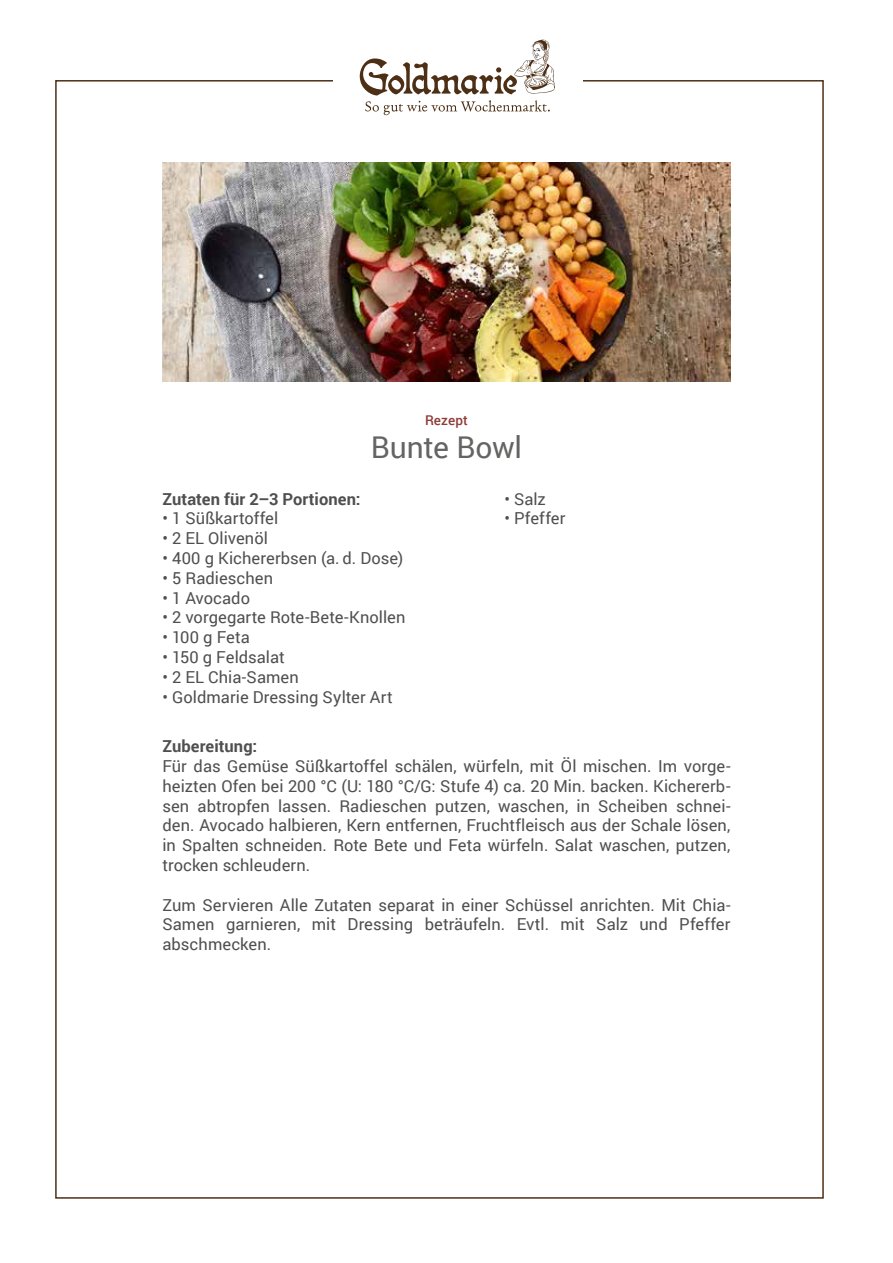
<style>
.page{position:relative;width:893px;height:1263px;background:#fff}
.page>*{position:absolute;margin:0;border:0;box-sizing:border-box;transform-origin:0 0}
.t1{font:30px "Roboto";letter-spacing:-.005em;color:#646463}
.t2{font:16.5px/19.8px "Roboto";letter-spacing:.005em;color:#504f4f;text-align:justify}
.t3{font:700 16.5px "Roboto";letter-spacing:.005em;color:#504f4f}
.t4{font:500 13.5px "Roboto";letter-spacing:.01em;color:#903b37}
</style>
<div class="page">
<img style="left:162px;top:163px;width:568px;height:218px">
<svg style="left:360px;top:40px;width:195px;height:75px"></svg>
<p class="t4" style="left:425px;top:411px;width:44px">Rezept</p>
<h1 class="t1" style="left:371px;top:427px;width:153px">Bunte Bowl</h1>
<p class="t3" style="left:162px;top:487px;width:200px">Zutaten für 2–3 Portionen:</p>
<p class="t2" style="left:162px;top:508px;width:117px">• 1 Süßkartoffel</p>
<p class="t2" style="left:162px;top:528px;width:107px">• 2 EL Olivenöl</p>
<p class="t2" style="left:162px;top:548px;width:242px">• 400 g Kichererbsen (a. d. Dose)</p>
<p class="t2" style="left:162px;top:567px;width:112px">• 5 Radieschen</p>
<p class="t2" style="left:162px;top:587px;width:89px">• 1 Avocado</p>
<p class="t2" style="left:162px;top:607px;width:245px">• 2 vorgegarte Rote-Bete-Knollen</p>
<p class="t2" style="left:162px;top:627px;width:89px">• 100 g Feta</p>
<p class="t2" style="left:162px;top:647px;width:124px">• 150 g Feldsalat</p>
<p class="t2" style="left:162px;top:666px;width:138px">• 2 EL Chia-Samen</p>
<p class="t2" style="left:162px;top:686px;width:232px">• Goldmarie Dressing Sylter Art</p>
<p class="t3" style="left:162px;top:735px;width:96px">Zubereitung:</p>
<p class="t2" style="left:162px;top:756px;width:570px">Für das Gemüse Süßkartoffel schälen, würfeln, mit Öl mischen. Im vorge&shy;heizten Ofen bei 200 °C (U: 180 °C/G: Stufe 4) ca. 20 Min. backen. Kichererb&shy;sen abtropfen lassen. Radieschen putzen, waschen, in Scheiben schnei&shy;den. Avocado halbieren, Kern entfernen, Fruchtfleisch aus der Schale lösen, in Spalten schneiden. Rote Bete und Feta würfeln. Salat waschen, putzen, trocken schleudern.</p>
<p class="t2" style="left:162px;top:894px;width:570px">Zum Servieren Alle Zutaten separat in einer Schüssel anrichten. Mit Chia-Samen garnieren, mit Dressing beträufeln. Evtl. mit Salz und Pfeffer abschmecken.</p>
<p class="t2" style="left:504px;top:488px;width:43px">• Salz</p>
<p class="t2" style="left:504px;top:508px;width:63px">• Pfeffer</p>
</div>
